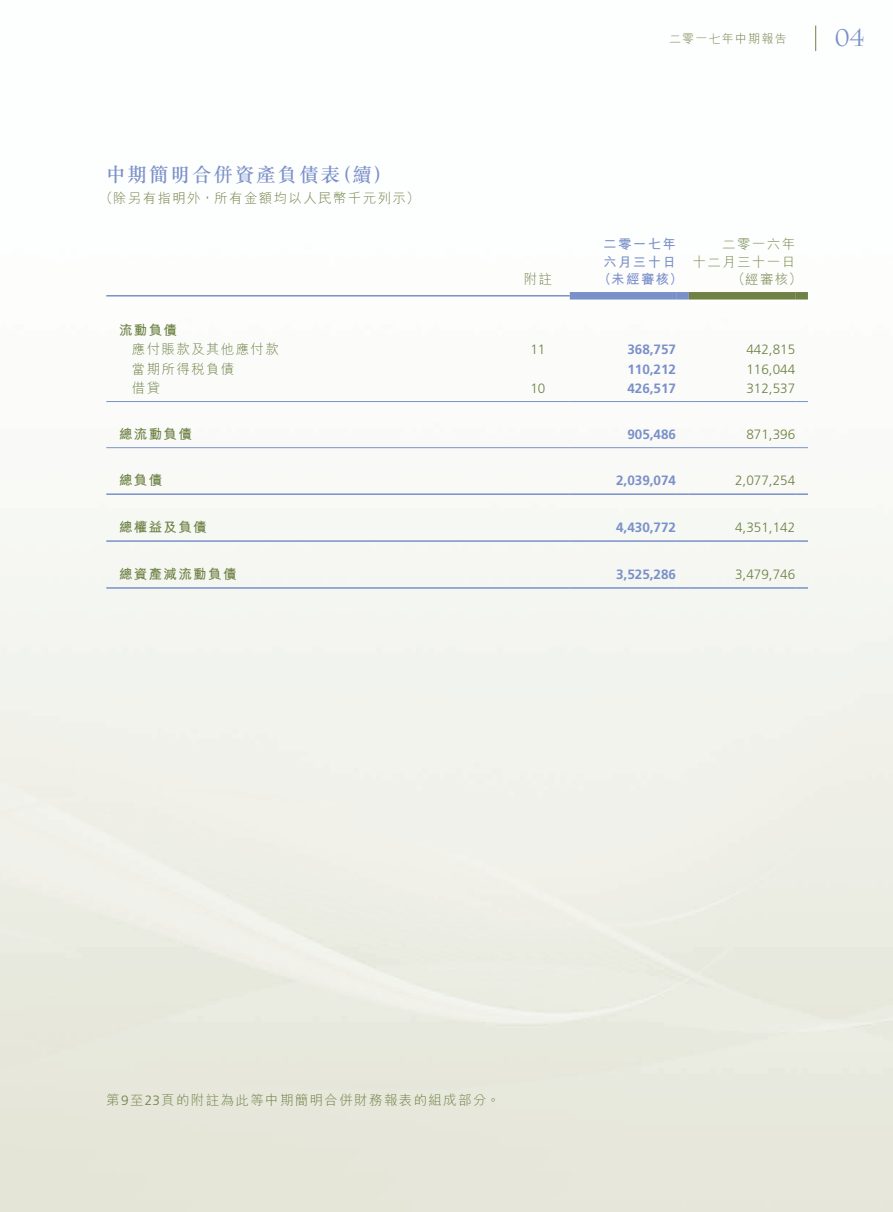
<style>
.page{position:relative;width:893px;height:1212px;background:#fff}
.page>*{position:absolute;margin:0;border:0;box-sizing:border-box;transform-origin:0 0}
.t1{font:24px "Charlemagne Std";color:#7a90c9}
.t2{font:500 19.5px "M Sung HK";letter-spacing:.1em;color:#7a90c9}
.t3{font:300 13.5px/17.2px "M Hei HK";letter-spacing:.1em;color:#6e8245;text-align:right}
.t4{font:300 13.5px "Frutiger LT Std";color:#6e8245}
.t5{font:700 13.5px "Frutiger LT Std";color:#7a90c9}
.t6{font:700 13.5px "M Hei HK";letter-spacing:.1em;color:#6e8245}
.t7{font:700 13.5px/17.2px "M Hei HK";letter-spacing:.1em;color:#7a90c9}
.t8{font:300 12px "M Hei HK";letter-spacing:.1em;color:#6e8245}
.s1{font-family:"Frutiger LT Std"}
</style>
<div class="page">
<svg style="left:815px;top:26px;width:1px;height:25px"></svg>
<div style="left:795px;top:292px;width:13px;height:7px;background:#6e8245"></div>
<svg style="left:795px;top:401px;width:13px;height:1px"></svg>
<svg style="left:795px;top:447px;width:13px;height:1px"></svg>
<svg style="left:795px;top:493px;width:13px;height:2px"></svg>
<svg style="left:795px;top:587px;width:13px;height:2px"></svg>
<hr style="left:106px;top:401px;width:400px;height:1px;background:#7a90c9">
<hr style="left:506px;top:401px;width:64px;height:1px;background:#7a90c9">
<hr style="left:570px;top:401px;width:106px;height:1px;background:#7a90c9">
<svg style="left:676px;top:401px;width:13px;height:1px"></svg>
<hr style="left:689px;top:401px;width:106px;height:1px;background:#7a90c9">
<hr style="left:106px;top:447px;width:400px;height:1px;background:#7a90c9">
<hr style="left:506px;top:447px;width:64px;height:1px;background:#7a90c9">
<hr style="left:570px;top:447px;width:106px;height:1px;background:#7a90c9">
<svg style="left:676px;top:447px;width:13px;height:1px"></svg>
<hr style="left:689px;top:447px;width:106px;height:1px;background:#7a90c9">
<hr style="left:106px;top:493px;width:400px;height:2px;background:#7a90c9">
<hr style="left:506px;top:493px;width:64px;height:2px;background:#7a90c9">
<hr style="left:570px;top:493px;width:106px;height:2px;background:#7a90c9">
<svg style="left:676px;top:493px;width:13px;height:2px"></svg>
<hr style="left:689px;top:493px;width:106px;height:2px;background:#7a90c9">
<hr style="left:106px;top:587px;width:400px;height:2px;background:#7a90c9">
<hr style="left:506px;top:587px;width:64px;height:2px;background:#7a90c9">
<hr style="left:570px;top:587px;width:106px;height:2px;background:#7a90c9">
<svg style="left:676px;top:587px;width:13px;height:2px"></svg>
<hr style="left:689px;top:587px;width:106px;height:2px;background:#7a90c9">
<hr style="left:106px;top:540px;width:400px;height:2px;background:#7a90c9">
<hr style="left:506px;top:540px;width:64px;height:2px;background:#7a90c9">
<hr style="left:570px;top:540px;width:106px;height:2px;background:#7a90c9">
<svg style="left:676px;top:540px;width:13px;height:2px"></svg>
<hr style="left:689px;top:540px;width:106px;height:2px;background:#7a90c9">
<hr style="left:106px;top:295px;width:400px;height:1px;background:#7a90c9">
<hr style="left:506px;top:295px;width:64px;height:1px;background:#7a90c9">
<div style="left:570px;top:292px;width:106px;height:7px;background:#7a90c9"></div>
<div style="left:676px;top:292px;width:13px;height:7px;background:#7a90c9"></div>
<div style="left:689px;top:292px;width:106px;height:7px;background:#6e8245"></div>
<svg style="left:795px;top:540px;width:13px;height:2px"></svg>
<h2 class="t2" style="left:106px;top:161px;width:287px">中期簡明合併資產負債表（續）</h2>
<p class="t3" style="left:100px;top:189px;width:321px">（除另有指明外，所有金額均以人民幣千元列示）</p>
<p class="t8" style="left:669px;top:32px;width:119px">二零一七年中期報告</p>
<h1 class="t1" style="left:835px;top:24px;width:32px">04</h1>
<p class="t7" style="left:603px;top:235px;width:74px">二零一七年六月三十日</p>
<p class="t3" style="left:693px;top:236px;width:104px">二零一六年<br>十二月三十一日</p>
<p class="t3" style="left:524px;top:270px;width:30px">附註</p>
<p class="t7" style="left:598px;top:269px;width:87px">（未經審核）</p>
<p class="t3" style="left:732px;top:270px;width:72px">（經審核）</p>
<p class="t6" style="left:119px;top:320px;width:60px">流動負債</p>
<p class="t3" style="left:132px;top:340px;width:149px">應付賬款及其他應付款</p>
<p class="t4" style="left:530px;top:342px;width:17px">11</p>
<p class="t5" style="left:627px;top:341px;width:50px">368,757</p>
<p class="t4" style="left:746px;top:342px;width:50px">442,815</p>
<p class="t3" style="left:132px;top:360px;width:104px">當期所得稅負債</p>
<p class="t5" style="left:627px;top:361px;width:50px">110,212</p>
<p class="t4" style="left:746px;top:361px;width:50px">116,044</p>
<p class="t3" style="left:132px;top:379px;width:30px">借貸</p>
<p class="t4" style="left:530px;top:381px;width:17px">10</p>
<p class="t5" style="left:627px;top:380px;width:50px">426,517</p>
<p class="t4" style="left:746px;top:381px;width:50px">312,537</p>
<p class="t6" style="left:119px;top:424px;width:74px">總流動負債</p>
<p class="t5" style="left:627px;top:427px;width:50px">905,486</p>
<p class="t4" style="left:746px;top:427px;width:50px">871,396</p>
<p class="t6" style="left:119px;top:470px;width:45px">總負債</p>
<p class="t5" style="left:616px;top:473px;width:62px">2,039,074</p>
<p class="t4" style="left:735px;top:473px;width:62px">2,077,254</p>
<p class="t6" style="left:119px;top:517px;width:89px">總權益及負債</p>
<p class="t5" style="left:616px;top:520px;width:62px">4,430,772</p>
<p class="t4" style="left:735px;top:520px;width:62px">4,351,142</p>
<p class="t6" style="left:119px;top:564px;width:119px">總資產減流動負債</p>
<p class="t5" style="left:616px;top:566px;width:62px">3,525,286</p>
<p class="t4" style="left:735px;top:567px;width:62px">3,479,746</p>
<p class="t3" style="left:106px;top:1091px;width:395px">第<span class="s1">9</span>至<span class="s1">23</span>頁的附註為此等中期簡明合併財務報表的組成部分。</p>
</div>
